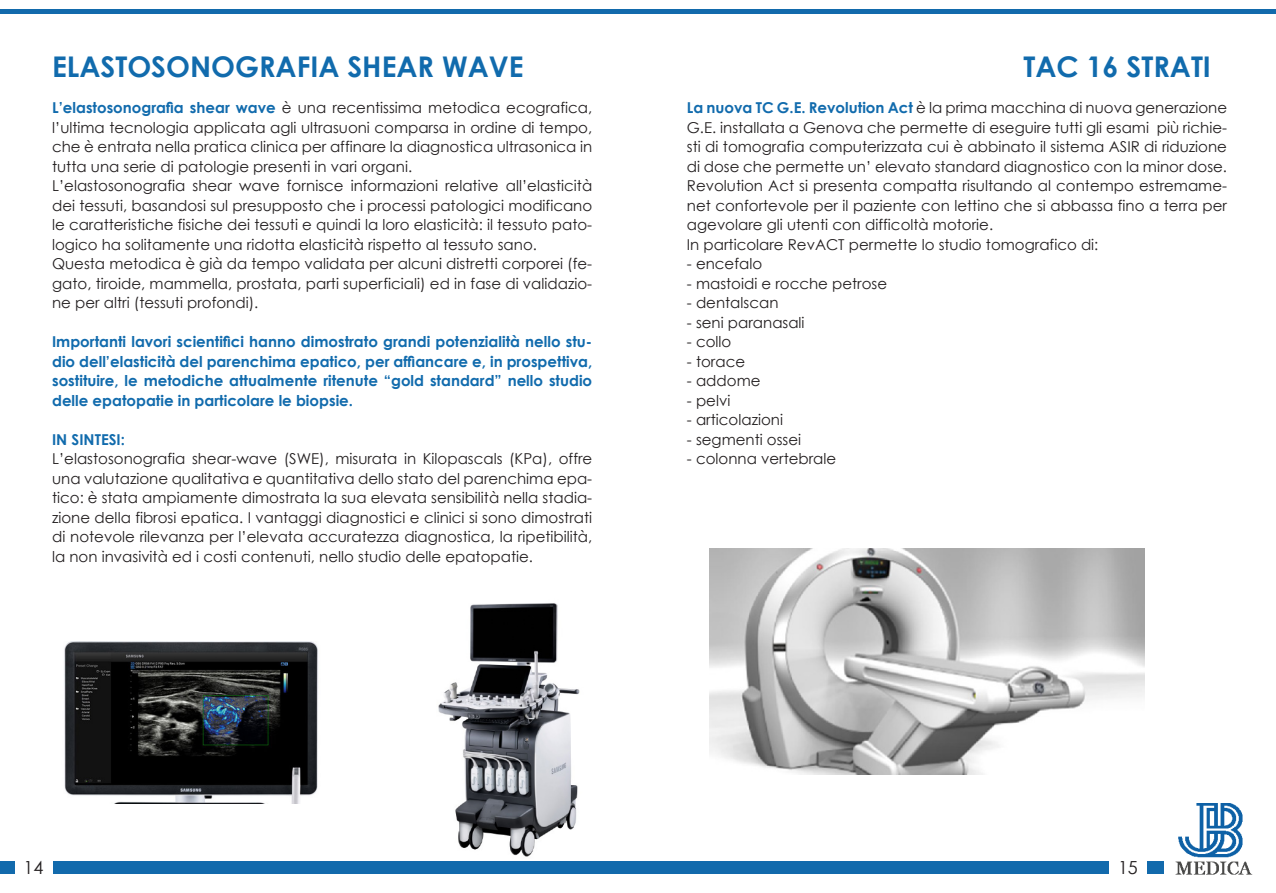
<style>
.page{position:relative;width:1276px;height:893px;background:#fff}
.page>*{position:absolute;margin:0;border:0;box-sizing:border-box;transform-origin:0 0}
.t1{font:700 28.5px "Century Gothic";color:#116bad}
.t2{font:18px "Century Gothic";color:#231f20}
.t3{font:15px/19.5px "Century Gothic";color:#231f20;text-align:justify}
.t4{font:700 15px/19.5px "Century Gothic";color:#116bad;text-align:justify}
.s1{font-weight:700;color:#116bad}
</style>
<div class="page">
<img style="left:1163px;top:804px;width:90px;height:71px">
<div style="left:0;top:861px;width:1163px;height:13px;background:#126aac"></div>
<hr style="left:0;top:9px;width:1276px;height:4px;background:#126aac">
<div style="left:1109px;top:859px;width:37px;height:21px;background:#fff"></div>
<div style="left:15px;top:859px;width:37px;height:21px;background:#fff"></div>
<img style="left:64px;top:641px;width:254px;height:162px">
<img style="left:438px;top:603px;width:142px;height:254px">
<img style="left:709px;top:548px;width:435px;height:226px">
<p class="t1" style="left:52px;top:45px;width:473px">ELASTOSONOGRAFIA SHEAR WAVE</p>
<p class="t1" style="left:1023px;top:45px;width:189px">TAC 16 STRATI</p>
<p class="t3" style="left:52px;top:98px;width:542px"><span class="s1">L’elastosonografia shear wave</span> è una recentissima metodica ecografica, l’ultima tecnologia applicata agli ultrasuoni comparsa in ordine di tempo, che è entrata nella pratica clinica per affinare la diagnostica ultrasonica in tutta una serie di patologie presenti in vari organi.</p>
<p class="t3" style="left:52px;top:176px;width:542px">L’elastosonografia shear wave fornisce informazioni relative all’elasticità dei tessuti, basandosi sul presupposto che i processi patologici modificano le caratteristiche fisiche dei tessuti e quindi la loro elasticità: il tessuto pato&shy;logico ha solitamente una ridotta elasticità rispetto al tessuto sano.</p>
<p class="t3" style="left:52px;top:254px;width:541px">Questa metodica è già da tempo validata per alcuni distretti corporei (fe&shy;gato, tiroide, mammella, prostata, parti superficiali) ed in fase di validazio&shy;ne per altri (tessuti profondi).</p>
<p class="t4" style="left:52px;top:331px;width:542px">Importanti lavori scientifici hanno dimostrato grandi potenzialità nello stu&shy;dio dell’elasticità del parenchima epatico, per affiancare e, in prospettiva, sostituire, le metodiche attualmente ritenute “gold standard” nello studio delle epatopatie in particolare le biopsie.</p>
<p class="t4" style="left:52px;top:429px;width:74px">IN SINTESI:</p>
<p class="t3" style="left:52px;top:449px;width:542px">L’elastosonografia shear-wave (SWE), misurata in Kilopascals (KPa), offre una valutazione qualitativa e quantitativa dello stato del parenchima epa&shy;tico: è stata ampiamente dimostrata la sua elevata sensibilità nella stadia&shy;zione della fibrosi epatica. I vantaggi diagnostici e clinici si sono dimostrati di notevole rilevanza per l’elevata accuratezza diagnostica, la ripetibilità, la non invasività ed i costi contenuti, nello studio delle epatopatie.</p>
<p class="t3" style="left:687px;top:98px;width:542px"><span class="s1">La nuova TC G.E. Revolution Act</span> è la prima macchina di nuova generazione G.E. installata a Genova che permette di eseguire tutti gli esami più richie&shy;sti di tomografia computerizzata cui è abbinato il sistema ASIR di riduzione di dose che permette un’ elevato standard diagnostico con la minor dose.</p>
<p class="t3" style="left:687px;top:176px;width:541px">Revolution Act si presenta compatta risultando al contempo estremame&shy;net confortevole per il paziente con lettino che si abbassa fino a terra per agevolare gli utenti con difficoltà motorie.</p>
<p class="t3" style="left:687px;top:234px;width:413px">In particolare RevACT permette lo studio tomografico di:</p>
<p class="t3" style="left:687px;top:254px;width:77px">- encefalo</p>
<p class="t3" style="left:687px;top:273px;width:202px">- mastoidi e rocche petrose</p>
<p class="t3" style="left:687px;top:293px;width:93px">- dentalscan</p>
<p class="t3" style="left:687px;top:312px;width:119px">- seni paranasali</p>
<p class="t3" style="left:687px;top:332px;width:46px">- collo</p>
<p class="t3" style="left:687px;top:351px;width:60px">- torace</p>
<p class="t3" style="left:687px;top:371px;width:75px">- addome</p>
<p class="t3" style="left:687px;top:390px;width:45px">- pelvi</p>
<p class="t3" style="left:687px;top:410px;width:98px">- articolazioni</p>
<p class="t3" style="left:687px;top:429px;width:116px">- segmenti ossei</p>
<p class="t3" style="left:687px;top:449px;width:151px">- colonna vertebrale</p>
<p class="t2" style="left:24px;top:856px;width:21px">14</p>
<p class="t2" style="left:1118px;top:856px;width:21px">15</p>
</div>
